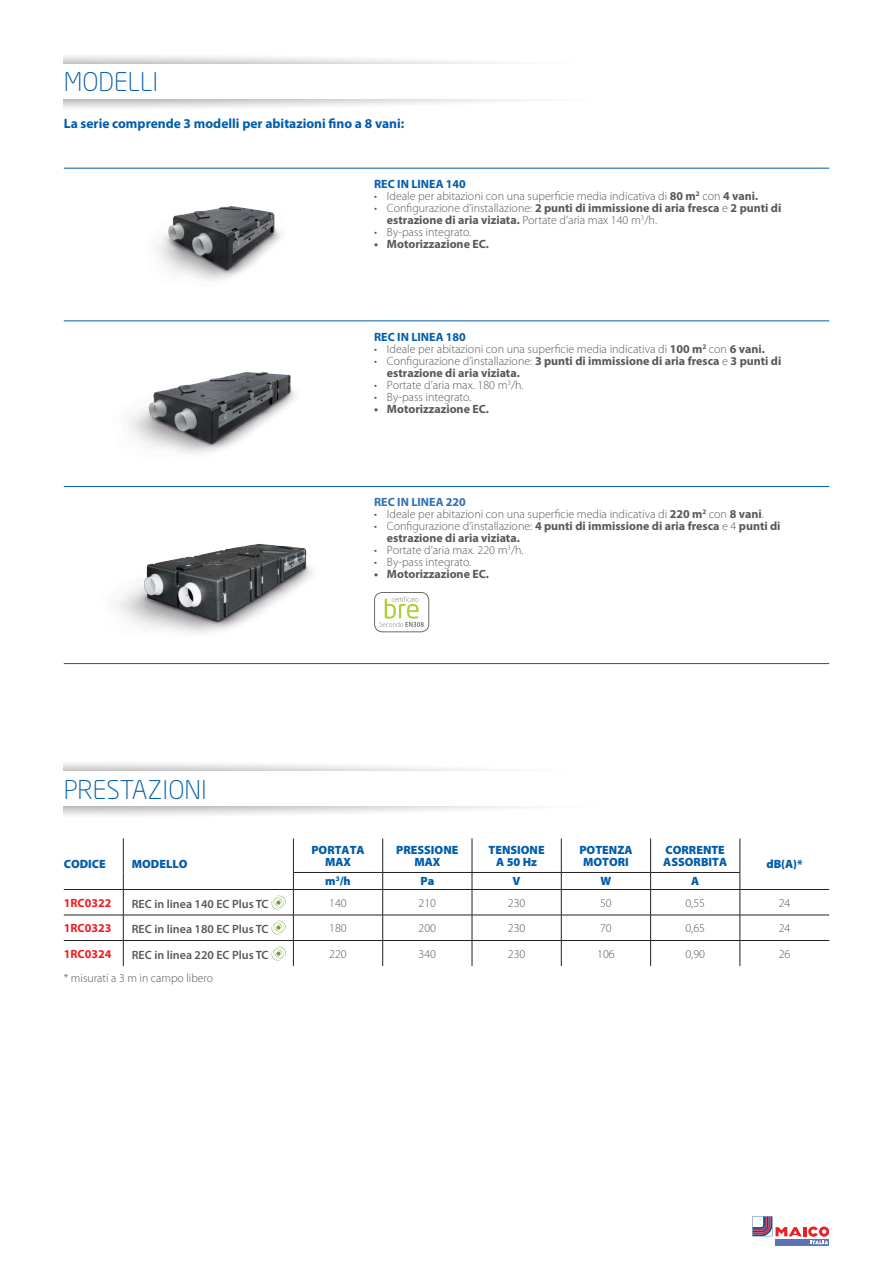
<style>
.page{position:relative;width:893px;height:1263px;background:#fff}
.page>*{position:absolute;margin:0;border:0;box-sizing:border-box;transform-origin:0 0}
.t1{font:300 25.5px "Neo Sans Std";color:#015dab}
.t2{font:700 13.5px "Myriad Pro";color:#015dab}
.t3{font:300 12px "Myriad Pro";color:#57585a}
.t4{font:700 12px/12px "Myriad Pro";color:#57585a}
.t5{font:900 12px/12px "Myriad Pro";color:#015dab;text-align:center}
.t6{font:600 12px "Myriad Pro";color:#57585a}
.t7{font:700 12px "Myriad Pro";color:#015dab}
.t8{font:700 12px "Myriad Pro";color:#ee1d23}
.t9{font:700 12px "Myriad Pro";color:#2f71b7}
.s1{font-weight:700}
.s2{font-weight:300}
</style>
<div class="page">
<svg style="left:64px;top:763px;width:437px;height:8px"></svg>
<svg style="left:64px;top:806px;width:471px;height:9px"></svg>
<svg style="left:64px;top:56px;width:441px;height:8px"></svg>
<svg style="left:64px;top:99px;width:467px;height:9px"></svg>
<svg style="left:775px;top:1244px;width:54px;height:2px"></svg>
<svg style="left:752px;top:1216px;width:77px;height:28px"></svg>
<div style="left:374px;top:592px;width:55px;height:40px;border:1px solid #6c6d70;border-radius:8px"></div>
<svg style="left:380px;top:597px;width:44px;height:30px"></svg>
<img style="left:157px;top:206px;width:125px;height:75px">
<img style="left:129px;top:372px;width:166px;height:82px">
<img style="left:115px;top:544px;width:198px;height:90px">
<hr style="left:123px;top:838px;width:1px;height:34px;background:#231f20">
<hr style="left:293px;top:838px;width:1px;height:34px;background:#231f20">
<hr style="left:382px;top:838px;width:1px;height:34px;background:#231f20">
<hr style="left:472px;top:838px;width:1px;height:34px;background:#231f20">
<hr style="left:561px;top:838px;width:1px;height:34px;background:#231f20">
<hr style="left:650px;top:838px;width:1px;height:34px;background:#231f20">
<hr style="left:740px;top:838px;width:1px;height:34px;background:#231f20">
<hr style="left:293px;top:872px;width:90px;height:1px;background:#231f20">
<hr style="left:383px;top:872px;width:89px;height:1px;background:#231f20">
<hr style="left:472px;top:872px;width:89px;height:1px;background:#231f20">
<hr style="left:561px;top:872px;width:90px;height:1px;background:#231f20">
<hr style="left:651px;top:872px;width:89px;height:1px;background:#231f20">
<hr style="left:64px;top:889px;width:59px;height:1px;background:#231f20">
<hr style="left:123px;top:889px;width:170px;height:1px;background:#231f20">
<hr style="left:293px;top:889px;width:90px;height:1px;background:#231f20">
<hr style="left:383px;top:889px;width:89px;height:1px;background:#231f20">
<hr style="left:472px;top:889px;width:89px;height:1px;background:#231f20">
<hr style="left:561px;top:889px;width:90px;height:1px;background:#231f20">
<hr style="left:651px;top:889px;width:89px;height:1px;background:#231f20">
<hr style="left:740px;top:889px;width:89px;height:1px;background:#231f20">
<hr style="left:64px;top:915px;width:59px;height:1px;background:#231f20">
<hr style="left:123px;top:915px;width:170px;height:1px;background:#231f20">
<hr style="left:293px;top:915px;width:90px;height:1px;background:#231f20">
<hr style="left:383px;top:915px;width:89px;height:1px;background:#231f20">
<hr style="left:472px;top:915px;width:89px;height:1px;background:#231f20">
<hr style="left:561px;top:915px;width:90px;height:1px;background:#231f20">
<hr style="left:651px;top:915px;width:89px;height:1px;background:#231f20">
<hr style="left:740px;top:915px;width:89px;height:1px;background:#231f20">
<hr style="left:64px;top:940px;width:59px;height:1px;background:#231f20">
<hr style="left:123px;top:940px;width:170px;height:1px;background:#231f20">
<svg style="left:123px;top:872px;width:1px;height:94px"></svg>
<hr style="left:293px;top:940px;width:90px;height:1px;background:#231f20">
<svg style="left:293px;top:873px;width:1px;height:93px"></svg>
<hr style="left:383px;top:940px;width:89px;height:1px;background:#231f20">
<svg style="left:382px;top:873px;width:1px;height:93px"></svg>
<hr style="left:472px;top:940px;width:89px;height:1px;background:#231f20">
<svg style="left:472px;top:873px;width:1px;height:93px"></svg>
<hr style="left:561px;top:940px;width:90px;height:1px;background:#231f20">
<svg style="left:561px;top:873px;width:1px;height:93px"></svg>
<hr style="left:651px;top:940px;width:89px;height:1px;background:#231f20">
<svg style="left:650px;top:873px;width:1px;height:93px"></svg>
<hr style="left:740px;top:940px;width:89px;height:1px;background:#231f20">
<svg style="left:740px;top:873px;width:1px;height:93px"></svg>
<img style="left:271px;top:895px;width:14px;height:14px">
<img style="left:271px;top:921px;width:14px;height:14px">
<img style="left:271px;top:946px;width:14px;height:14px">
<hr style="left:64px;top:168px;width:765px;height:1px;background:#015dab">
<hr style="left:64px;top:321px;width:765px;height:1px;background:#015dab">
<hr style="left:64px;top:663px;width:765px;height:1px;background:#015dab">
<hr style="left:64px;top:486px;width:765px;height:1px;background:#015dab">
<h1 class="t1" style="left:64px;top:67px;width:96px">MODELLI</h1>
<p class="t2" style="left:64px;top:115px;width:342px">La serie comprende 3 modelli per abitazioni fino a 8 vani:</p>
<p class="t7" style="left:374px;top:176px;width:93px">REC IN LINEA 140</p>
<p class="t3" style="left:374px;top:190px;width:385px">• Ideale per abitazioni con una superficie media indicativa di <span class="s1">80 m</span><sup>2</sup> con <span class="s1">4 vani.</span></p>
<p class="t4" style="left:387px;top:202px;width:396px;text-indent:-13px"><span class="s2">• Configurazione d’installazione:</span> 2 punti di immissione di aria fresca <span class="s2">e</span> 2 punti di estrazione di aria viziata. <span class="s2">Portate d’aria max 140 m</span><sup>3</sup><span class="s2">/h.</span></p>
<p class="t3" style="left:374px;top:226px;width:99px">• By-pass integrato.</p>
<p class="t4" style="left:374px;top:238px;width:116px">• Motorizzazione EC.</p>
<p class="t7" style="left:374px;top:329px;width:93px">REC IN LINEA 180</p>
<p class="t3" style="left:374px;top:343px;width:392px">• Ideale per abitazioni con una superficie media indicativa di <span class="s1">100 m</span><sup>2</sup> con <span class="s1">6 vani.</span></p>
<p class="t4" style="left:387px;top:355px;width:396px;text-indent:-13px"><span class="s2">• Configurazione d’installazione:</span> 3 punti di immissione di aria fresca <span class="s2">e</span> 3 punti di estrazione di aria viziata.</p>
<p class="t3" style="left:374px;top:379px;width:151px">• Portate d’aria max. 180 m<sup>3</sup>/h.</p>
<p class="t3" style="left:374px;top:391px;width:99px">• By-pass integrato.</p>
<p class="t4" style="left:374px;top:403px;width:116px">• Motorizzazione EC.</p>
<h1 class="t1" style="left:64px;top:774px;width:144px">PRESTAZIONI</h1>
<p class="t5" style="left:64px;top:858px;width:44px">CODICE</p>
<p class="t5" style="left:132px;top:858px;width:57px">MODELLO</p>
<p class="t9" style="left:374px;top:494px;width:93px">REC IN LINEA 220</p>
<p class="t3" style="left:374px;top:508px;width:391px">• Ideale per abitazioni con una superficie media indicativa di <span class="s1">220 m</span><sup>2</sup> con <span class="s1">8 vani</span>.</p>
<p class="t4" style="left:387px;top:520px;width:395px;text-indent:-13px"><span class="s2">• Configurazione d’installazione:</span> 4 punti di immissione di aria fresca <span class="s2">e 4</span> punti di estrazione di aria viziata.</p>
<p class="t3" style="left:374px;top:544px;width:151px">• Portate d’aria max. 220 m<sup>3</sup>/h.</p>
<p class="t3" style="left:374px;top:556px;width:99px">• By-pass integrato.</p>
<p class="t4" style="left:374px;top:568px;width:116px">• Motorizzazione EC.</p>
<p class="t5" style="left:311px;top:843px;width:55px">PORTATA<br>MAX</p>
<p class="t5" style="left:396px;top:843px;width:64px">PRESSIONE<br>MAX</p>
<p class="t5" style="left:489px;top:843px;width:58px">TENSIONE<br>A 50 Hz</p>
<p class="t5" style="left:579px;top:843px;width:55px">POTENZA<br>MOTORI</p>
<p class="t5" style="left:663px;top:843px;width:65px;text-align:left">CORRENTE<br>ASSORBITA</p>
<p class="t5" style="left:325px;top:875px;width:27px">m<sup>3</sup>/h</p>
<p class="t5" style="left:420px;top:875px;width:15px">Pa</p>
<p class="t5" style="left:513px;top:875px;width:10px">V</p>
<p class="t5" style="left:600px;top:875px;width:12px">W</p>
<p class="t5" style="left:691px;top:875px;width:10px">A</p>
<p class="t5" style="left:766px;top:858px;width:38px">dB(A)*</p>
<p class="t8" style="left:64px;top:895px;width:49px">1RC0322</p>
<p class="t6" style="left:132px;top:896px;width:138px">REC in linea 140 EC Plus TC</p>
<p class="t3" style="left:329px;top:896px;width:19px">140</p>
<p class="t3" style="left:419px;top:896px;width:19px">210</p>
<p class="t3" style="left:508px;top:896px;width:19px">230</p>
<p class="t3" style="left:600px;top:896px;width:13px">50</p>
<p class="t3" style="left:685px;top:896px;width:21px">0,55</p>
<p class="t3" style="left:779px;top:896px;width:13px">24</p>
<p class="t8" style="left:64px;top:920px;width:49px">1RC0323</p>
<p class="t6" style="left:132px;top:921px;width:138px">REC in linea 180 EC Plus TC</p>
<p class="t3" style="left:329px;top:922px;width:19px">180</p>
<p class="t3" style="left:419px;top:922px;width:19px">200</p>
<p class="t3" style="left:508px;top:922px;width:19px">230</p>
<p class="t3" style="left:600px;top:922px;width:13px">70</p>
<p class="t3" style="left:685px;top:922px;width:21px">0,65</p>
<p class="t3" style="left:779px;top:922px;width:13px">24</p>
<p class="t8" style="left:64px;top:946px;width:49px">1RC0324</p>
<p class="t6" style="left:132px;top:947px;width:138px">REC in linea 220 EC Plus TC</p>
<p class="t3" style="left:329px;top:947px;width:19px">220</p>
<p class="t3" style="left:419px;top:947px;width:19px">340</p>
<p class="t3" style="left:508px;top:947px;width:19px">230</p>
<p class="t3" style="left:597px;top:947px;width:19px">106</p>
<p class="t3" style="left:685px;top:947px;width:21px">0,90</p>
<p class="t3" style="left:779px;top:947px;width:13px">26</p>
<p class="t3" style="left:64px;top:972px;width:151px">* misurati a 3 m in campo libero</p>
</div>
